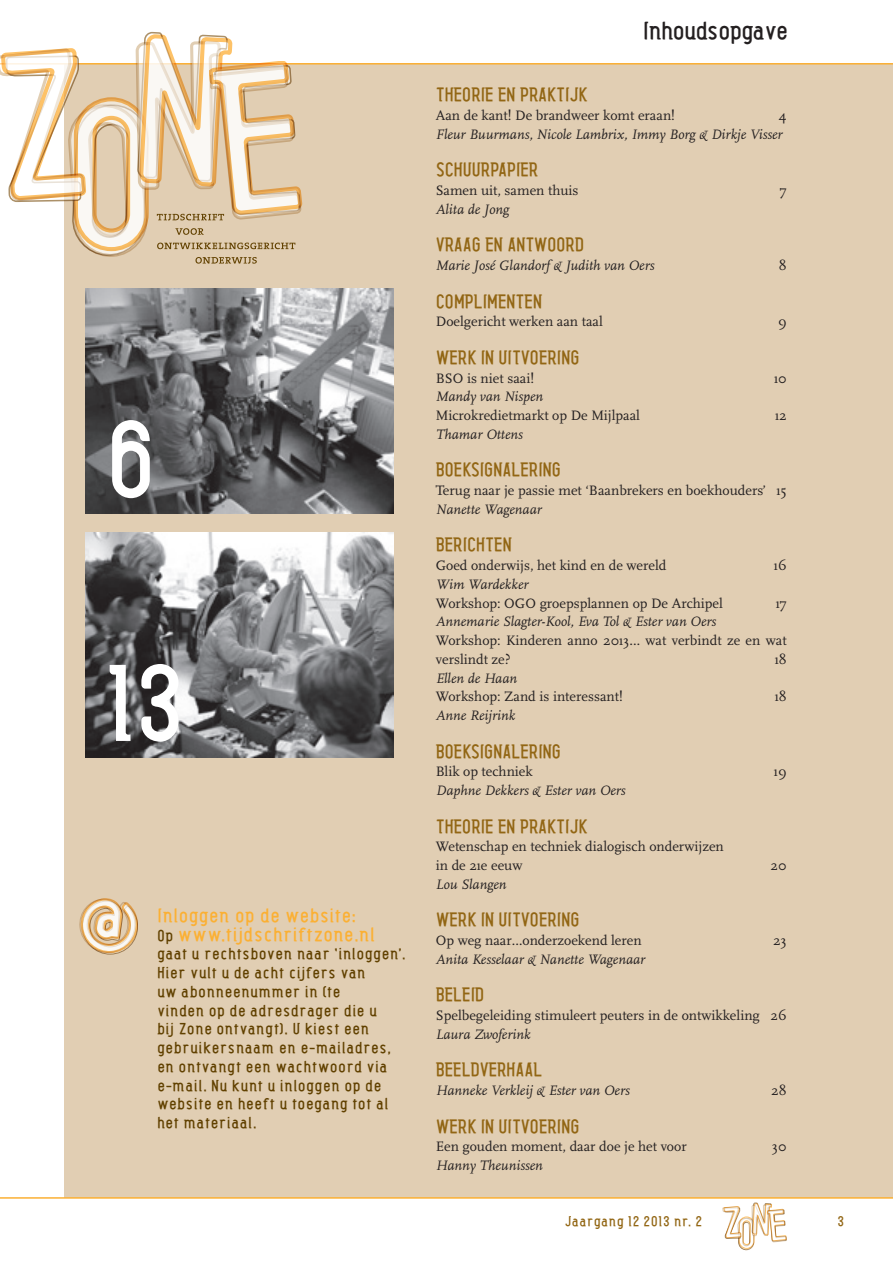
<style>
.page{position:relative;width:893px;height:1263px;background:#fff}
.page>*{position:absolute;margin:0;border:0;box-sizing:border-box;transform-origin:0 0}
.t1{font:700 90px "Barkpipe";color:#fff}
.t2{font:700 21px "Barkpipe";color:#231f20}
.t3{font:700 16.5px "Barkpipe";color:#926614}
.t4{font:700 16.5px/18.8px "Barkpipe";letter-spacing:.055em;color:#fbb034}
.t5{font:14.25px/18.8px "Scala OT";color:#231f20}
.t6{font:italic 14.25px "Scala OT";color:#231f20}
.t7{font:700 13.5px/18.8px "Barkpipe";letter-spacing:.065em;color:#614100}
.t8{font:700 12px "Barkpipe";letter-spacing:.07em;color:#926614}
.s1{font-size:13.5px;color:#614100}
</style>
<div class="page">
<div style="left:64px;top:64px;width:829px;height:1134px;background:#e1ceb3"></div>
<img style="left:85px;top:533px;width:308px;height:225px">
<img style="left:85px;top:289px;width:308px;height:225px">
<svg style="left:722px;top:1202px;width:65px;height:49px"></svg>
<hr style="left:0;top:63px;width:893px;height:2px;background:#fbb034">
<hr style="left:0;top:1197px;width:893px;height:2px;background:#fbb034">
<svg style="left:0;top:31px;width:303px;height:233px"></svg>
<svg style="left:79px;top:898px;width:59px;height:57px"></svg>
<h1 class="t1" style="left:106px;top:393px;width:50px">6</h1>
<h1 class="t1" style="left:106px;top:636px;width:79px">13</h1>
<p class="t4" style="left:157px;top:905px;width:219px">Inloggen op de website:<br><span class="s1">Op</span> www.tijdschriftzone.nl</p>
<p class="t7" style="left:157px;top:944px;width:249px">gaat u rechtsboven naar ‘inloggen’.<br>Hier vult u de acht cijfers van<br>uw abonneenummer in (te<br>vinden op de adresdrager die u<br>bij Zone ontvangt). U kiest een gebruikersnaam en e-mailadres, en ontvangt een wachtwoord via e-mail. Nu kunt u inloggen op de website en heeft u toegang tot al het materiaal.</p>
<h2 class="t2" style="left:643px;top:15px;width:146px">Inhoudsopgave</h2>
<p class="t3" style="left:436px;top:82px;width:153px">THEORIE EN PRAKTIJK</p>
<p class="t5" style="left:436px;top:106px;width:241px">Aan de kant! De brandweer komt eraan!</p>
<p class="t5" style="left:779px;top:106px;width:9px">4</p>
<p class="t6" style="left:436px;top:126px;width:348px">Fleur Buurmans, Nicole Lambrix, Immy Borg &amp; Dirkje Visser</p>
<p class="t3" style="left:436px;top:157px;width:104px">SCHUURPAPIER</p>
<p class="t5" style="left:436px;top:181px;width:144px">Samen uit, samen thuis</p>
<p class="t5" style="left:780px;top:181px;width:8px">7</p>
<p class="t6" style="left:436px;top:201px;width:75px">Alita de Jong</p>
<p class="t3" style="left:436px;top:232px;width:150px">VRAAG EN ANTWOORD</p>
<p class="t6" style="left:436px;top:257px;width:220px">Marie José Glandorf &amp; Judith van Oers</p>
<p class="t5" style="left:779px;top:256px;width:9px">8</p>
<p class="t3" style="left:436px;top:289px;width:108px">COMPLIMENTEN</p>
<p class="t5" style="left:436px;top:312px;width:168px">Doelgericht werken aan taal</p>
<p class="t5" style="left:778px;top:312px;width:10px">9</p>
<p class="t3" style="left:436px;top:345px;width:145px">WERK IN UITVOERING</p>
<p class="t5" style="left:436px;top:369px;width:100px">BSO is niet saai!</p>
<p class="t5" style="left:774px;top:369px;width:14px">10</p>
<p class="t6" style="left:436px;top:388px;width:109px">Mandy van Nispen</p>
<p class="t5" style="left:436px;top:406px;width:206px">Microkredietmarkt op De Mijlpaal</p>
<p class="t5" style="left:775px;top:406px;width:13px">12</p>
<p class="t6" style="left:436px;top:426px;width:88px">Thamar Ottens</p>
<p class="t3" style="left:436px;top:457px;width:126px">BOEKSIGNALERING</p>
<p class="t5" style="left:436px;top:481px;width:352px">Terug naar je passie met ‘Baanbrekers en boekhouders’ 15</p>
<p class="t6" style="left:436px;top:501px;width:107px">Nanette Wagenaar</p>
<p class="t3" style="left:436px;top:532px;width:77px">BERICHTEN</p>
<p class="t5" style="left:436px;top:556px;width:232px">Goed onderwijs, het kind en de wereld</p>
<p class="t5" style="left:774px;top:556px;width:14px">16</p>
<p class="t6" style="left:436px;top:576px;width:94px">Wim Wardekker</p>
<p class="t5" style="left:436px;top:594px;width:289px">Workshop: OGO groepsplannen op De Archipel</p>
<p class="t5" style="left:776px;top:594px;width:12px">17</p>
<p class="t6" style="left:436px;top:613px;width:282px">Annemarie Slagter-Kool, Eva Tol &amp; Ester van Oers</p>
<p class="t5" style="left:436px;top:631px;width:352px">Workshop: Kinderen anno 2013… wat verbindt ze en wat verslindt ze?</p>
<p class="t5" style="left:775px;top:650px;width:13px">18</p>
<p class="t6" style="left:436px;top:669px;width:83px">Ellen de Haan</p>
<p class="t5" style="left:436px;top:687px;width:189px">Workshop: Zand is interessant!</p>
<p class="t5" style="left:775px;top:687px;width:13px">18</p>
<p class="t6" style="left:436px;top:707px;width:81px">Anne Reijrink</p>
<p class="t3" style="left:436px;top:739px;width:126px">BOEKSIGNALERING</p>
<p class="t5" style="left:436px;top:762px;width:98px">Blik op techniek</p>
<p class="t5" style="left:774px;top:762px;width:14px">19</p>
<p class="t6" style="left:436px;top:782px;width:191px">Daphne Dekkers &amp; Ester van Oers</p>
<p class="t3" style="left:436px;top:814px;width:153px">THEORIE EN PRAKTIJK</p>
<p class="t5" style="left:436px;top:837px;width:289px">Wetenschap en techniek dialogisch onderwijzen in de 21e eeuw</p>
<p class="t5" style="left:771px;top:856px;width:18px">20</p>
<p class="t6" style="left:436px;top:876px;width:72px">Lou Slangen</p>
<p class="t3" style="left:436px;top:907px;width:145px">WERK IN UITVOERING</p>
<p class="t5" style="left:436px;top:931px;width:207px">Op weg naar…onderzoekend leren</p>
<p class="t5" style="left:773px;top:931px;width:15px">23</p>
<p class="t6" style="left:436px;top:951px;width:211px">Anita Kesselaar &amp; Nanette Wagenaar</p>
<p class="t3" style="left:436px;top:982px;width:50px">BELEID</p>
<p class="t5" style="left:436px;top:1006px;width:352px">Spelbegeleiding stimuleert peuters in de ontwikkeling 26</p>
<p class="t6" style="left:436px;top:1026px;width:96px">Laura Zwoferink</p>
<p class="t3" style="left:436px;top:1057px;width:108px">BEELDVERHAAL</p>
<p class="t6" style="left:436px;top:1082px;width:195px">Hanneke Verkleij &amp; Ester van Oers</p>
<p class="t5" style="left:771px;top:1081px;width:17px">28</p>
<p class="t3" style="left:436px;top:1114px;width:145px">WERK IN UITVOERING</p>
<p class="t5" style="left:436px;top:1137px;width:252px">Een gouden moment, daar doe je het voor</p>
<p class="t5" style="left:772px;top:1137px;width:16px">30</p>
<p class="t6" style="left:436px;top:1157px;width:109px">Hanny Theunissen</p>
<p class="t8" style="left:565px;top:1213px;width:139px">Jaargang 12 2013 nr. 2</p>
<p class="t8" style="left:838px;top:1213px;width:8px">3</p>
</div>
